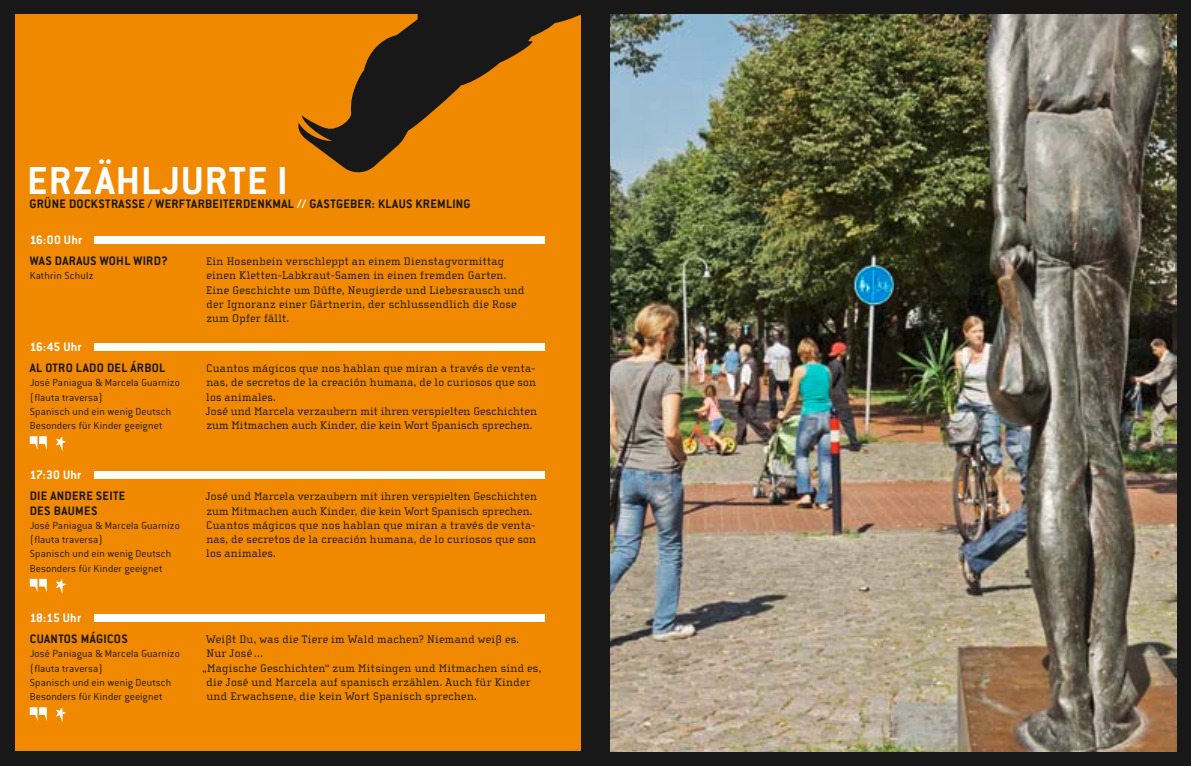
<style>
.page{position:relative;width:1191px;height:766px;background:#fff}
.page>*{position:absolute;margin:0;border:0;box-sizing:border-box;transform-origin:0 0}
.t1{font:700 42.75px "Conduit ITC Pro";letter-spacing:.025em;color:#fff}
.t2{font:700 13.5px/14.2px "Conduit ITC Pro";letter-spacing:.025em;color:#1b1917}
.t3{font:700 13.5px "Conduit ITC Pro";letter-spacing:-.03em;color:#fff}
.t4{font:11.25px/14.2px "Cholla Slab OTCE";letter-spacing:.02em;color:#1b1917}
.t5{font:300 11.25px/14.2px "Conduit ITC Pro";letter-spacing:.01em;color:#1b1917}
.s1{color:#fff}
</style>
<div class="page">
<div style="left:0;top:0;width:1191px;height:765px;background:#181819"></div>
<div style="left:15px;top:15px;width:565px;height:735px;background:#f18900"></div>
<img style="left:610px;top:15px;width:566px;height:735px">
<svg style="left:297px;top:14px;width:284px;height:160px"></svg>
<div style="left:94px;top:614px;width:450px;height:7px;background:#fff"></div>
<div style="left:94px;top:471px;width:450px;height:8px;background:#fff"></div>
<div style="left:94px;top:343px;width:450px;height:7px;background:#fff"></div>
<div style="left:94px;top:236px;width:450px;height:7px;background:#fff"></div>
<svg style="left:56px;top:707px;width:10px;height:15px"></svg>
<svg style="left:30px;top:707px;width:17px;height:13px"></svg>
<svg style="left:56px;top:579px;width:10px;height:15px"></svg>
<svg style="left:30px;top:578px;width:17px;height:14px"></svg>
<svg style="left:56px;top:436px;width:10px;height:15px"></svg>
<svg style="left:30px;top:436px;width:17px;height:13px"></svg>
<h1 class="t1" style="left:27px;top:155px;width:256px">ERZÄHLJURTE I</h1>
<p class="t2" style="left:30px;top:196px;width:441px">GRÜNE DOCKSTRASSE / WERFTARBEITERDENKMAL <span class="s1">//</span> GASTGEBER: KLAUS KREMLING</p>
<p class="t3" style="left:30px;top:231px;width:54px">16:00 UHR</p>
<p class="t2" style="left:30px;top:253px;width:140px">WAS DARAUS WOHL WIRD?</p>
<p class="t5" style="left:30px;top:269px;width:65px">Kathrin Schulz</p>
<p class="t3" style="left:30px;top:338px;width:53px">16:45 UHR</p>
<p class="t2" style="left:30px;top:360px;width:137px">AL OTRO LADO DEL ÁRBOL</p>
<p class="t5" style="left:30px;top:375px;width:152px">José Paniagua &amp; Marcela Guarnizo (flauta traversa)<br>Spanisch und ein wenig Deutsch<br>Besonders für Kinder geeignet</p>
<p class="t3" style="left:30px;top:467px;width:53px">17:30 UHR</p>
<p class="t2" style="left:30px;top:489px;width:97px">DIE ANDERE SEITE<br>DES BAUMES</p>
<p class="t5" style="left:30px;top:518px;width:152px">José Paniagua &amp; Marcela Guarnizo (flauta traversa)<br>Spanisch und ein wenig Deutsch<br>Besonders für Kinder geeignet</p>
<p class="t3" style="left:30px;top:609px;width:53px">18:15 UHR</p>
<p class="t2" style="left:30px;top:631px;width:99px">CUANTOS MÁGICOS</p>
<p class="t5" style="left:30px;top:646px;width:152px">José Paniagua &amp; Marcela Guarnizo (flauta traversa)<br>Spanisch und ein wenig Deutsch<br>Besonders für Kinder geeignet</p>
<p class="t4" style="left:206px;top:254px;width:320px">Ein Hosenbein verschleppt an einem Dienstagvormittag einen Kletten-Labkraut-Samen in einen fremden Garten.<br>Eine Geschichte um Düfte, Neugierde und Liebesrausch und der Ignoranz einer Gärtnerin, der schlussendlich die Rose zum Opfer fällt.</p>
<p class="t4" style="left:206px;top:361px;width:332px">Cuantos mágicos que nos hablan que miran a través de venta&shy;nas, de secretos de la creación humana, de lo curiosos que son los animales.<br>José und Marcela verzaubern mit ihren verspielten Geschichten zum Mitmachen auch Kinder, die kein Wort Spanisch sprechen.</p>
<p class="t4" style="left:206px;top:489px;width:332px">José und Marcela verzaubern mit ihren verspielten Geschichten zum Mitmachen auch Kinder, die kein Wort Spanisch sprechen.<br>Cuantos mágicos que nos hablan que miran a través de venta&shy;nas, de secretos de la creación humana, de lo curiosos que son los animales.</p>
<p class="t4" style="left:206px;top:632px;width:314px">Weißt Du, was die Tiere im Wald machen? Niemand weiß es.</p>
<p class="t4" style="left:206px;top:646px;width:58px">Nur José …</p>
<p class="t4" style="left:203px;top:660px;width:340px">„Magische Geschichten“ zum Mitsingen und Mitmachen sind es,</p>
<p class="t4" style="left:207px;top:675px;width:325px">die José und Marcela auf spanisch erzählen. Auch für Kinder</p>
<p class="t4" style="left:206px;top:689px;width:272px">und Erwachsene, die kein Wort Spanisch sprechen.</p>
</div>
